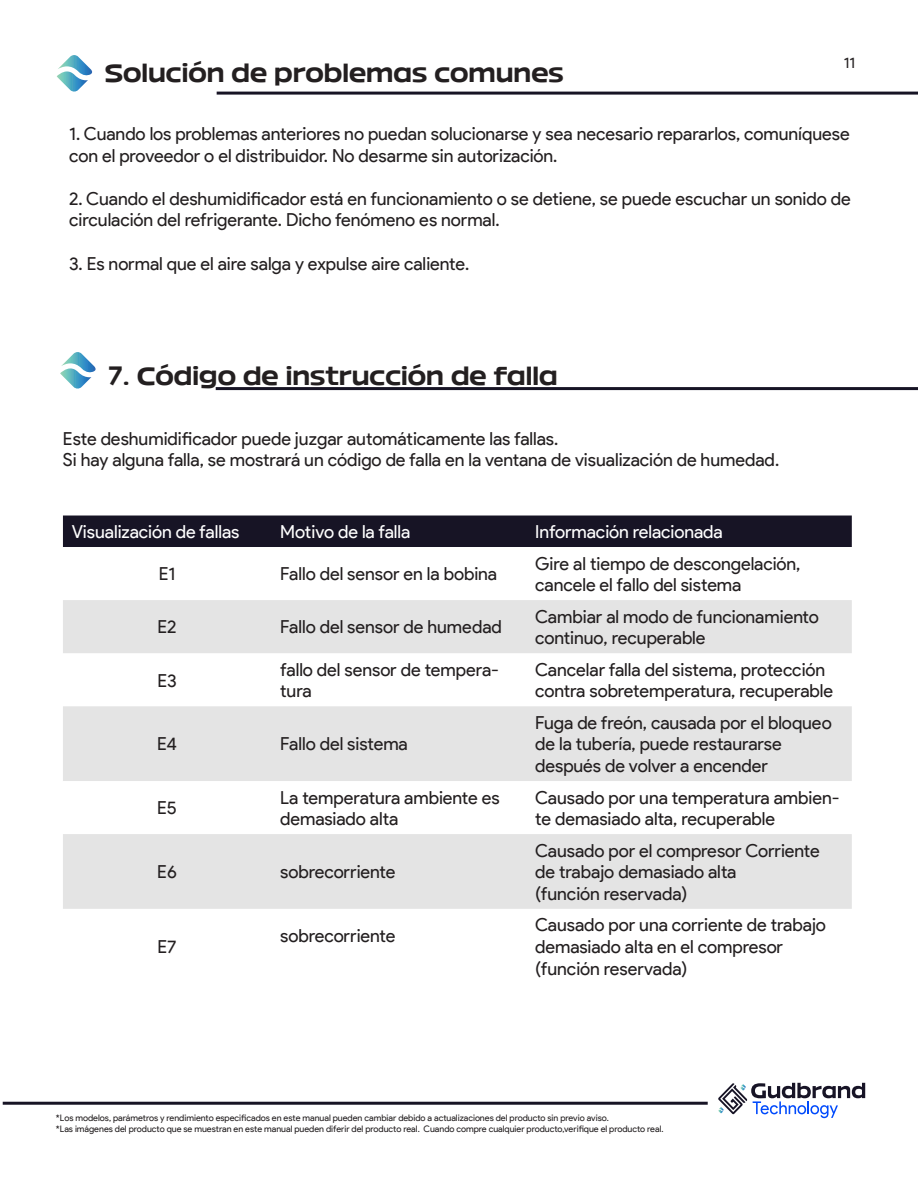
<style>
.page{position:relative;width:918px;height:1188px;background:#fff}
.page>*{position:absolute;margin:0;border:0;box-sizing:border-box;transform-origin:0 0}
.t1{font:700 27px "Bizmo Trial";color:#231f20}
.Cuerpo_de_texto{font:18px/21.6px "Product Sans";letter-spacing:-.005em;color:#231f20}
.Cuerpo_de_texto_blan{font:18px "Product Sans";letter-spacing:-.005em;color:#fff}
.Cuerpo_de_texto-2{font:15px "Product Sans";color:#231f20}
.Cuerpo_pequeño{font:9px "Product Sans";letter-spacing:-.005em;color:#231f20}
.s1{font-family:"Product Sans"}
</style>
<div class="page">
<svg style="left:57px;top:55px;width:36px;height:37px"></svg>
<svg style="left:718px;top:1083px;width:147px;height:35px"></svg>
<hr style="left:3px;top:1102px;width:705px;height:3px;background:#171425">
<hr style="left:216px;top:387px;width:702px;height:3px;background:#171425">
<svg style="left:60px;top:352px;width:36px;height:37px"></svg>
<hr style="left:217px;top:92px;width:701px;height:3px;background:#171425">
<div style="left:63px;top:516px;width:789px;height:31px;background:#171425"></div>
<svg style="left:63px;top:600px;width:789px;height:309px;fill:#e4e4e4"></svg>
<p class="t1" style="left:105px;top:59px;width:461px">Solución de problemas comunes</p>
<p class="Cuerpo_de_texto-2" style="left:844px;top:54px;width:13px">11</p>
<p class="Cuerpo_de_texto" style="left:69px;top:123px;width:782px">1. Cuando los problemas anteriores no puedan solucionarse y sea necesario repararlos, comuníquese con el proveedor o el distribuidor. No desarme sin autorización.</p>
<p class="Cuerpo_de_texto" style="left:69px;top:188px;width:783px">2. Cuando el deshumidificador está en funcionamiento o se detiene, se puede escuchar un sonido de</p>
<p class="Cuerpo_de_texto" style="left:69px;top:210px;width:432px">circulación del refrigerante. Dicho fenómeno es normal.</p>
<p class="Cuerpo_de_texto" style="left:69px;top:253px;width:402px">3. Es normal que el aire salga y expulse aire caliente.</p>
<p class="t1" style="left:108px;top:362px;width:451px"><span class="s1">7</span>. Código de instrucción de falla</p>
<p class="Cuerpo_de_texto" style="left:63px;top:428px;width:497px">Este deshumidificador puede juzgar automáticamente las fallas.</p>
<p class="Cuerpo_de_texto" style="left:63px;top:450px;width:718px">Si hay alguna falla, se mostrará un código de falla en la ventana de visualización de humedad.</p>
<p class="Cuerpo_de_texto_blan" style="left:72px;top:522px;width:169px">Visualización de fallas</p>
<p class="Cuerpo_de_texto_blan" style="left:280px;top:522px;width:132px">Motivo de la falla</p>
<p class="Cuerpo_de_texto_blan" style="left:535px;top:522px;width:189px">Información relacionada</p>
<p class="Cuerpo_de_texto" style="left:159px;top:564px;width:18px">E1</p>
<p class="Cuerpo_de_texto" style="left:280px;top:564px;width:218px">Fallo del sensor en la bobina</p>
<p class="Cuerpo_de_texto" style="left:535px;top:553px;width:267px">Gire al tiempo de descongelación,</p>
<p class="Cuerpo_de_texto" style="left:535px;top:574px;width:208px">cancele el fallo del sistema</p>
<p class="Cuerpo_de_texto" style="left:158px;top:617px;width:21px">E2</p>
<p class="Cuerpo_de_texto" style="left:280px;top:617px;width:223px">Fallo del sensor de humedad</p>
<p class="Cuerpo_de_texto" style="left:535px;top:606px;width:285px">Cambiar al modo de funcionamiento continuo, recuperable</p>
<p class="Cuerpo_de_texto" style="left:157px;top:670px;width:21px">E3</p>
<p class="Cuerpo_de_texto" style="left:280px;top:659px;width:220px">fallo del sensor de tempera&shy;tura</p>
<p class="Cuerpo_de_texto" style="left:535px;top:659px;width:299px">Cancelar falla del sistema, protección contra sobretemperatura, recuperable</p>
<p class="Cuerpo_de_texto" style="left:157px;top:734px;width:22px">E4</p>
<p class="Cuerpo_de_texto" style="left:280px;top:734px;width:129px">Fallo del sistema</p>
<p class="Cuerpo_de_texto" style="left:535px;top:712px;width:298px">Fuga de freón, causada por el bloqueo de la tubería, puede restaurarse</p>
<p class="Cuerpo_de_texto" style="left:535px;top:755px;width:234px">después de volver a encender</p>
<p class="Cuerpo_de_texto" style="left:157px;top:798px;width:21px">E5</p>
<p class="Cuerpo_de_texto" style="left:280px;top:787px;width:221px">La temperatura ambiente es demasiado alta</p>
<p class="Cuerpo_de_texto" style="left:535px;top:787px;width:306px">Causado por una temperatura ambien&shy;te demasiado alta, recuperable</p>
<p class="Cuerpo_de_texto" style="left:157px;top:862px;width:21px">E6</p>
<p class="Cuerpo_de_texto" style="left:280px;top:862px;width:117px">sobrecorriente</p>
<p class="Cuerpo_de_texto" style="left:535px;top:840px;width:286px">Causado por el compresor Corriente de trabajo demasiado alta</p>
<p class="Cuerpo_de_texto" style="left:535px;top:883px;width:154px">(función reservada)</p>
<p class="Cuerpo_de_texto" style="left:158px;top:936px;width:21px">E7</p>
<p class="Cuerpo_de_texto" style="left:280px;top:925px;width:117px">sobrecorriente</p>
<p class="Cuerpo_de_texto" style="left:535px;top:915px;width:292px">Causado por una corriente de trabajo demasiado alta en el compresor</p>
<p class="Cuerpo_de_texto" style="left:535px;top:958px;width:154px">(función reservada)</p>
<p class="Cuerpo_pequeño" style="left:56px;top:1113px;width:554px">*Los modelos, parámetros y rendimiento especificados en este manual pueden cambiar debido a actualizaciones del producto sin previo aviso.</p>
<p class="Cuerpo_pequeño" style="left:56px;top:1123px;width:609px">*Las imágenes del producto que se muestran en este manual pueden diferir del producto real. Cuando compre cualquier producto,verifique el producto real.</p>
</div>
